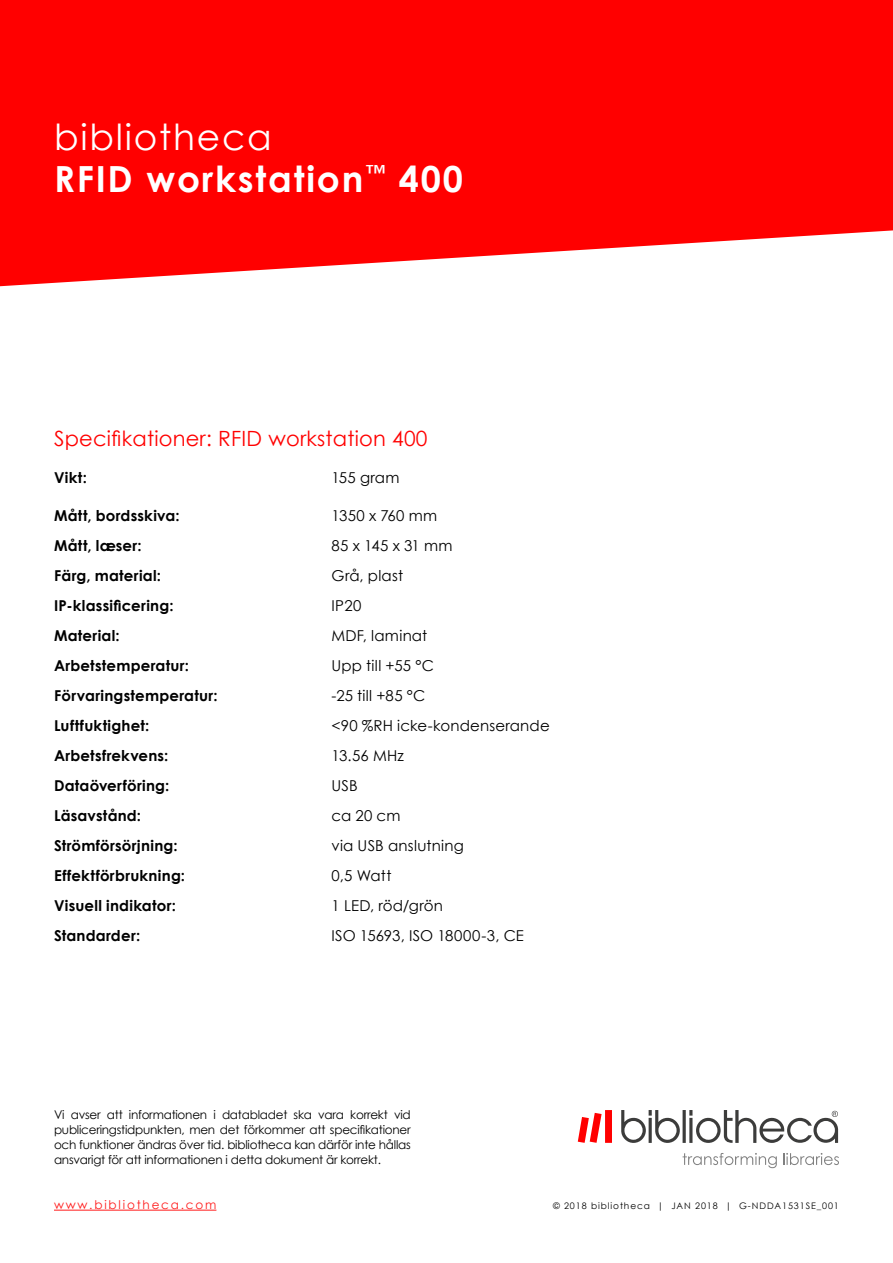
<style>
.page{position:relative;width:893px;height:1263px;background:#fff}
.page>*{position:absolute;margin:0;border:0;box-sizing:border-box;transform-origin:0 0}
.t1{font:700 36px/42px "Century Gothic";letter-spacing:.05em;color:#fff}
.t2{font:21px "Century Gothic";letter-spacing:.01em;color:#f00}
.t3{font:700 15px "Century Gothic";letter-spacing:.015em;color:#000}
.t4{font:15px "Century Gothic";letter-spacing:.015em;color:#000}
.t5{font:12px/15px "Century Gothic";letter-spacing:-.02em;color:#000;text-align:justify}
.t6{font:12px "Century Gothic";letter-spacing:.15em;color:#ff1a1a}
.t7{font:9px "Century Gothic";letter-spacing:.1em;color:#000}
.s1{font-weight:400}
</style>
<div class="page">
<svg style="left:0;top:0;width:893px;height:286px;background:#ff1818"></svg>
<svg style="left:683px;top:1153px;width:94px;height:15px"></svg>
<svg style="left:783px;top:1153px;width:56px;height:12px"></svg>
<svg style="left:621px;top:1110px;width:59px;height:33px"></svg>
<hr style="left:683px;top:1110px;width:3px;height:33px;background:#3c3c3b">
<svg style="left:689px;top:1110px;width:149px;height:33px"></svg>
<svg style="left:578px;top:1110px;width:34px;height:33px"></svg>
<hr style="left:54px;top:1210px;width:162px;height:1px;background:#ff1a1a">
<h1 class="t1" style="left:54px;top:115px;width:410px"><span class="s1">bibliotheca<br></span>RFID workstation<sup>™</sup> 400</h1>
<h2 class="t2" style="left:54px;top:424px;width:375px">Specifikationer: RFID workstation 400</h2>
<p class="t3" style="left:54px;top:466px;width:34px">Vikt:</p>
<p class="t4" style="left:332px;top:467px;width:69px">155 gram</p>
<p class="t3" style="left:54px;top:504px;width:127px">Mått, bordsskiva:</p>
<p class="t4" style="left:332px;top:505px;width:107px">1350 x 760 mm</p>
<p class="t3" style="left:54px;top:534px;width:89px">Mått, læser:</p>
<p class="t4" style="left:332px;top:535px;width:122px">85 x 145 x 31 mm</p>
<p class="t3" style="left:54px;top:564px;width:109px">Färg, material:</p>
<p class="t4" style="left:332px;top:565px;width:73px">Grå, plast</p>
<p class="t3" style="left:54px;top:594px;width:121px">IP-klassificering:</p>
<p class="t4" style="left:332px;top:595px;width:31px">IP20</p>
<p class="t3" style="left:54px;top:624px;width:67px">Material:</p>
<p class="t4" style="left:332px;top:625px;width:97px">MDF, laminat</p>
<p class="t3" style="left:54px;top:654px;width:137px">Arbetstemperatur:</p>
<p class="t4" style="left:332px;top:655px;width:104px">Upp till +55 °C</p>
<p class="t3" style="left:54px;top:684px;width:165px">Förvaringstemperatur:</p>
<p class="t4" style="left:332px;top:685px;width:95px">-25 till +85 °C</p>
<p class="t3" style="left:54px;top:714px;width:97px">Luftfuktighet:</p>
<p class="t4" style="left:332px;top:715px;width:220px">&lt;90 %RH icke-kondenserande</p>
<p class="t3" style="left:54px;top:744px;width:116px">Arbetsfrekvens:</p>
<p class="t4" style="left:332px;top:745px;width:74px">13.56 MHz</p>
<p class="t3" style="left:54px;top:774px;width:117px">Dataöverföring:</p>
<p class="t4" style="left:332px;top:775px;width:28px">USB</p>
<p class="t3" style="left:54px;top:804px;width:89px">Läsavstånd:</p>
<p class="t4" style="left:332px;top:805px;width:70px">ca 20 cm</p>
<p class="t3" style="left:54px;top:834px;width:125px">Strömförsörjning:</p>
<p class="t4" style="left:332px;top:835px;width:134px">via USB anslutning</p>
<p class="t3" style="left:54px;top:864px;width:133px">Effektförbrukning:</p>
<p class="t4" style="left:332px;top:865px;width:61px">0,5 Watt</p>
<p class="t3" style="left:54px;top:894px;width:123px">Visuell indikator:</p>
<p class="t4" style="left:332px;top:895px;width:113px">1 LED, röd/grön</p>
<p class="t3" style="left:54px;top:924px;width:88px">Standarder:</p>
<p class="t4" style="left:332px;top:925px;width:194px">ISO 15693, ISO 18000-3, CE</p>
<p class="t5" style="left:54px;top:1107px;width:358px">Vi avser att informationen i databladet ska vara korrekt vid publiceringstidpunkten, men det förkommer att specifikationer och funktioner ändras över tid. bibliotheca kan därför inte hållas ansvarigt för att informationen i detta dokument är korrekt.</p>
<p class="t6" style="left:54px;top:1196px;width:164px">www.bibliotheca.com</p>
<p class="t7" style="left:553px;top:1199px;width:287px">© 2018 bibliotheca | JAN 2018 | G-NDDA1531SE_001</p>
</div>
